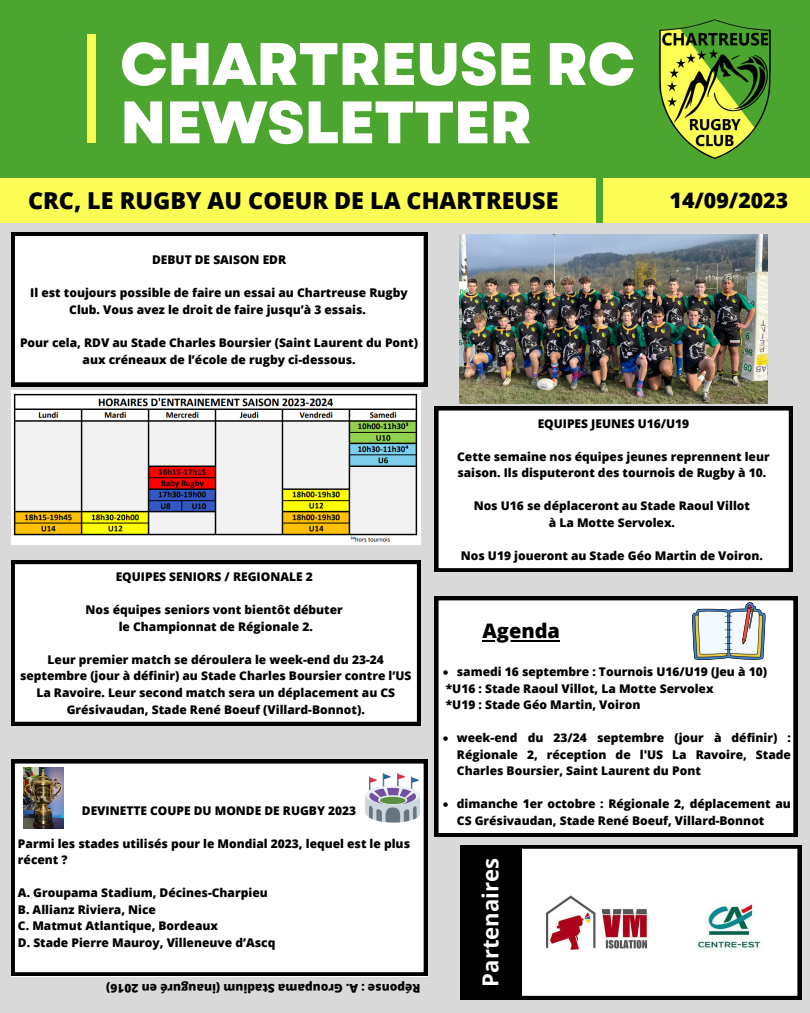
<style>
.page{position:relative;width:810px;height:1013px;background:#fff}
.page>*{position:absolute;margin:0;border:0;box-sizing:border-box;transform-origin:0 0}
.t1{font:800 59.7px "Garet";letter-spacing:-.015em;color:#fff}
.t2{font:800 23.3px "Open Sans";color:#000}
.t3{font:700 22.1px "Open Sans";color:#fff}
.t4{font:800 21.3px "Open Sans";color:#000}
.t5{font:800 20px "Open Sans";color:#000}
.t6{font:800 12px/16.5px "Open Sans";color:#000}
</style>
<div class="page">
<div style="left:0;top:0;width:810px;height:1012px;background:#d9d9d9"></div>
<div style="left:0;top:178px;width:810px;height:44px;background:#fcfc54"></div>
<div style="left:596px;top:178px;width:7px;height:45px;background:#4ba52f"></div>
<div style="left:0;top:0;width:810px;height:178px;background:#4ba52f"></div>
<div style="left:87px;top:34px;width:9px;height:109px;background:#fcfc54"></div>
<img style="left:659px;top:19px;width:111px;height:139px">
<div style="left:435px;top:596px;width:362px;height:240px;background:#fff"></div>
<svg style="left:521px;top:845px;width:280px;height:154px;background:#d0d0d0"></svg>
<div style="left:460px;top:845px;width:61px;height:154px;background:#000"></div>
<svg style="left:692px;top:602px;width:74px;height:58px;background:#c4c9c9"></svg>
<div style="left:11px;top:759px;width:416px;height:216px;background:#fff"></div>
<svg style="left:11px;top:232px;width:416px;height:154px;background:#e8e8e8"></svg>
<svg style="left:11px;top:560px;width:410px;height:165px;background:#eee"></svg>
<img style="left:539px;top:864px;width:115px;height:116px">
<img style="left:667px;top:864px;width:124px;height:125px">
<img style="left:24px;top:767px;width:40px;height:61px">
<svg style="left:365px;top:773px;width:55px;height:49px"></svg>
<div style="left:380px;top:796px;width:26px;height:8px;background:#5c903f;border-radius:50%"></div>
<div style="left:435px;top:407px;width:358px;height:165px;background:#fff"></div>
<img style="left:460px;top:235px;width:307px;height:168px">
<img style="left:11px;top:390px;width:410px;height:154px">
<svg style="left:443px;top:670px;width:5px;height:4px"></svg>
<svg style="left:443px;top:736px;width:5px;height:4px"></svg>
<svg style="left:443px;top:802px;width:5px;height:4px"></svg>
<hr style="left:482px;top:639px;width:78px;height:2px;background:#000">
<p class="t1" style="left:120px;top:21px;width:517px">CHARTREUSE RC</p>
<p class="t1" style="left:120px;top:79px;width:414px">NEWSLETTER</p>
<p class="t2" style="left:28px;top:184px;width:532px">CRC, LE RUGBY AU COEUR DE LA CHARTREUSE</p>
<p class="t6" style="left:152px;top:251px;width:136px">DEBUT DE SAISON EDR</p>
<p class="t6" style="left:30px;top:284px;width:379px;text-align:center">Il est toujours possible de faire un essai au Chartreuse Rugby<br>Club. Vous avez le droit de faire jusqu’à 3 essais.</p>
<p class="t6" style="left:20px;top:334px;width:399px;text-align:center">Pour cela, RDV au Stade Charles Boursier (Saint Laurent du Pont) aux créneaux de l’école de rugby ci-dessous.</p>
<p class="t4" style="left:670px;top:185px;width:120px">14/09/2023</p>
<p class="t6" style="left:116px;top:568px;width:199px">EQUIPES SENIORS / REGIONALE 2</p>
<p class="t6" style="left:86px;top:601px;width:259px">Nos équipes seniors vont bientôt débuter</p>
<p class="t6" style="left:119px;top:618px;width:196px">le Championnat de Régionale 2.</p>
<p class="t6" style="left:20px;top:651px;width:393px;text-align:center">Leur premier match se déroulera le week-end du 23-24 septembre (jour à définir) au Stade Charles Boursier contre l’US La Ravoire. Leur second match sera un déplacement au CS Grésivaudan, Stade René Boeuf (Villard-Bonnot).</p>
<p class="t6" style="left:82px;top:801px;width:276px">DEVINETTE COUPE DU MONDE DE RUGBY 2023</p>
<p class="t6" style="left:18px;top:834px;width:394px">Parmi les stades utilisés pour le Mondial 2023, lequel est le plus récent ?</p>
<p class="t6" style="left:18px;top:884px;width:251px">A. Groupama Stadium, Décines-Charpieu</p>
<p class="t6" style="left:18px;top:900px;width:140px">B. Allianz Riviera, Nice</p>
<p class="t6" style="left:18px;top:917px;width:202px">C. Matmut Atlantique, Bordeaux</p>
<p class="t6" style="left:18px;top:933px;width:259px">D. Stade Pierre Mauroy, Villeneuve d’Ascq</p>
<p class="t6" style="left:421px;top:997px;width:316px;rotate:-180deg">Réponse : A. Groupama Stadium (inauguré en 2016)</p>
<p class="t6" style="left:538px;top:415px;width:153px">EQUIPES JEUNES U16/U19</p>
<p class="t6" style="left:457px;top:448px;width:314px">Cette semaine nos équipes jeunes reprennent leur saison. Ils disputeront des tournois de Rugby à 10.</p>
<p class="t6" style="left:474px;top:497px;width:278px">Nos U16 se déplaceront au Stade Raoul Villot</p>
<p class="t6" style="left:549px;top:514px;width:128px">à La Motte Servolex.</p>
<p class="t6" style="left:461px;top:547px;width:304px">Nos U19 joueront au Stade Géo Martin de Voiron.</p>
<p class="t5" style="left:482px;top:617px;width:79px">Agenda</p>
<p class="t6" style="left:457px;top:663px;width:312px">samedi 16 septembre : Tournois U16/U19 (Jeu à 10)</p>
<p class="t6" style="left:446px;top:680px;width:269px">*U16 : Stade Raoul Villot, La Motte Servolex</p>
<p class="t6" style="left:446px;top:696px;width:196px">*U19 : Stade Géo Martin, Voiron</p>
<p class="t6" style="left:457px;top:729px;width:336px;text-align:justify">week-end du 23/24 septembre (jour à définir) :<br>Régionale 2, réception de l'US La Ravoire, Stade Charles Boursier, Saint Laurent du Pont</p>
<p class="t6" style="left:457px;top:795px;width:336px">dimanche 1er octobre : Régionale 2, déplacement au<br>CS Grésivaudan, Stade René Boeuf, Villard-Bonnot</p>
<p class="t3" style="left:475px;top:986px;width:130px;rotate:-90deg">Partenaires</p>
</div>
